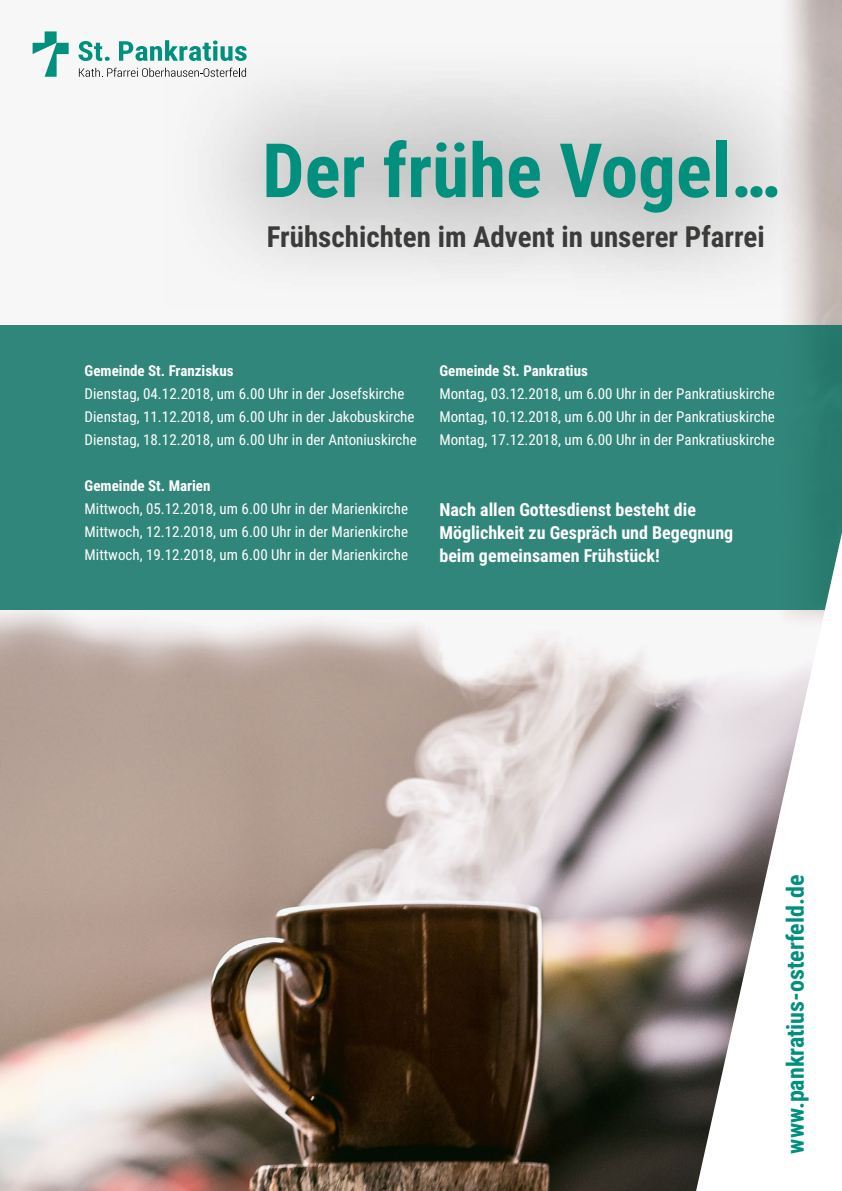
<style>
.page{position:relative;width:842px;height:1191px;background:#fff}
.page>*{position:absolute;margin:0;border:0;box-sizing:border-box;transform-origin:0 0}
.t1{font:700 75px "Roboto Condensed";color:#00907d}
.t2{font:700 29px "Roboto Condensed";color:#3b3b3a}
.t3{font:700 24px "Roboto Condensed";color:#00907d}
.t4{font:700 18px/23px "Roboto Condensed";color:#fff}
.t5{font:15px/23px "Roboto Condensed";color:#fff;text-align:justify}
.t6{font:700 15px "Roboto Condensed";color:#fff}
</style>
<div class="page">
<img style="left:0;top:0;width:842px;height:1191px">
<div style="left:0;top:325px;width:842px;height:285px;background:#31867b"></div>
<svg style="left:696px;top:532px;width:146px;height:659px"></svg>
<svg style="left:164px;top:42px;width:678px;height:267px"></svg>
<svg style="left:33px;top:31px;width:36px;height:46px"></svg>
<svg style="left:78px;top:41px;width:32px;height:20px"></svg>
<svg style="left:119px;top:40px;width:128px;height:21px"></svg>
<svg style="left:79px;top:68px;width:167px;height:9px"></svg>
<h1 class="t1" style="left:262px;top:118px;width:520px">Der frühe Vogel…</h1>
<h2 class="t2" style="left:267px;top:217px;width:499px">Frühschichten im Advent in unserer Pfarrei</h2>
<p class="t6" style="left:85px;top:360px;width:150px">Gemeinde St. Franziskus</p>
<p class="t5" style="left:85px;top:381px;width:334px;text-align:left">Dienstag, 04.12.2018, um 6.00 Uhr in der Josefskirche<br>Dienstag, 11.12.2018, um 6.00 Uhr in der Jakobuskirche<br>Dienstag, 18.12.2018, um 6.00 Uhr in der Antoniuskirche</p>
<p class="t6" style="left:85px;top:475px;width:127px">Gemeinde St. Marien</p>
<p class="t5" style="left:85px;top:496px;width:325px">Mittwoch, 05.12.2018, um 6.00 Uhr in der Marienkirche Mittwoch, 12.12.2018, um 6.00 Uhr in der Marienkirche Mittwoch, 19.12.2018, um 6.00 Uhr in der Marienkirche</p>
<p class="t6" style="left:439px;top:360px;width:150px">Gemeinde St. Pankratius</p>
<p class="t5" style="left:439px;top:381px;width:337px">Montag, 03.12.2018, um 6.00 Uhr in der Pankratiuskirche Montag, 10.12.2018, um 6.00 Uhr in der Pankratiuskirche Montag, 17.12.2018, um 6.00 Uhr in der Pankratiuskirche</p>
<p class="t4" style="left:439px;top:497px;width:295px">Nach allen Gottesdienst besteht die<br>Möglichkeit zu Gespräch und Begegnung beim gemeinsamen Frühstück!</p>
<h3 class="t3" style="left:778px;top:1153px;width:280px;rotate:-90deg">www.pankratius-osterfeld.de</h3>
</div>
